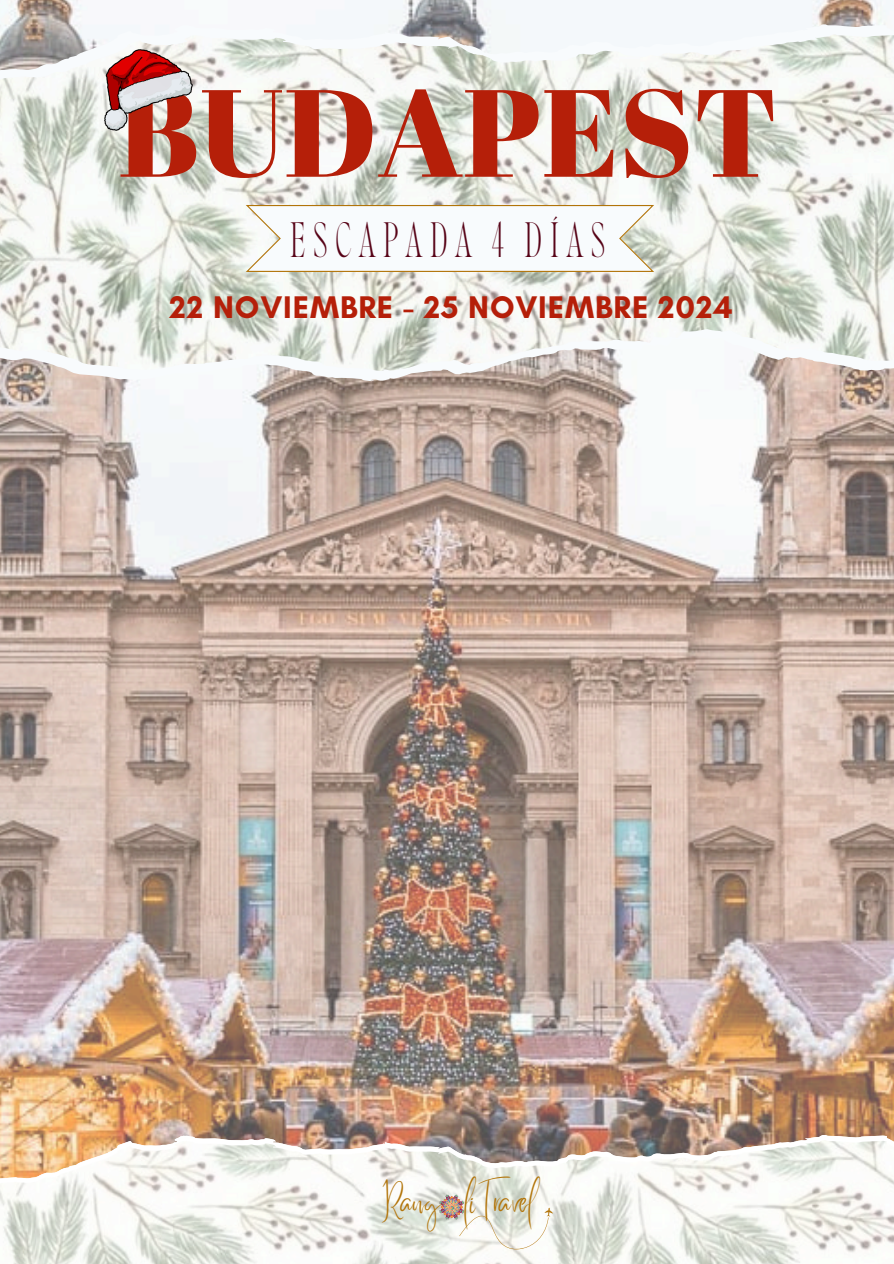
<style>
.page{position:relative;width:894px;height:1264px;background:#fff}
.page>*{position:absolute;margin:0;border:0;box-sizing:border-box;transform-origin:0 0}
.t1{font:123.6px "Abril Fatface";color:#b51f09}
.t2{font:49.05px "Helsa Display";letter-spacing:.135em;color:#560216}
.t3{font:700 31.8px "Glacial Indifference";letter-spacing:.03em;color:#b51f09}
.t4{font:27.6px "Better Saturday";color:#b27409}
</style>
<div class="page">
<img style="left:0;top:0;width:893px;height:1263px">
<svg style="left:198px;top:25px;width:695px;height:315px;fill:#f4f8f8"></svg>
<img style="left:198px;top:1135px;width:695px;height:5px">
<img style="left:198px;top:1140px;width:695px;height:123px">
<img style="left:208px;top:35px;width:685px;height:297px">
<svg style="left:246px;top:205px;width:408px;height:67px"></svg>
<svg style="left:439px;top:1194px;width:113px;height:55px"></svg>
<img style="left:104px;top:49px;width:88px;height:81px">
<p class="t1" style="left:118px;top:46px;width:661px">BUDAPEST</p>
<p class="t2" style="left:289px;top:210px;width:317px">ESCAPADA 4 DÍAS</p>
<h1 class="t3" style="left:169px;top:287px;width:564px">22 NOVIEMBRE - 25 NOVIEMBRE 2024</h1>
<p class="t4" style="left:380px;top:1196px;width:155px">Rang liTravel</p>
</div>
